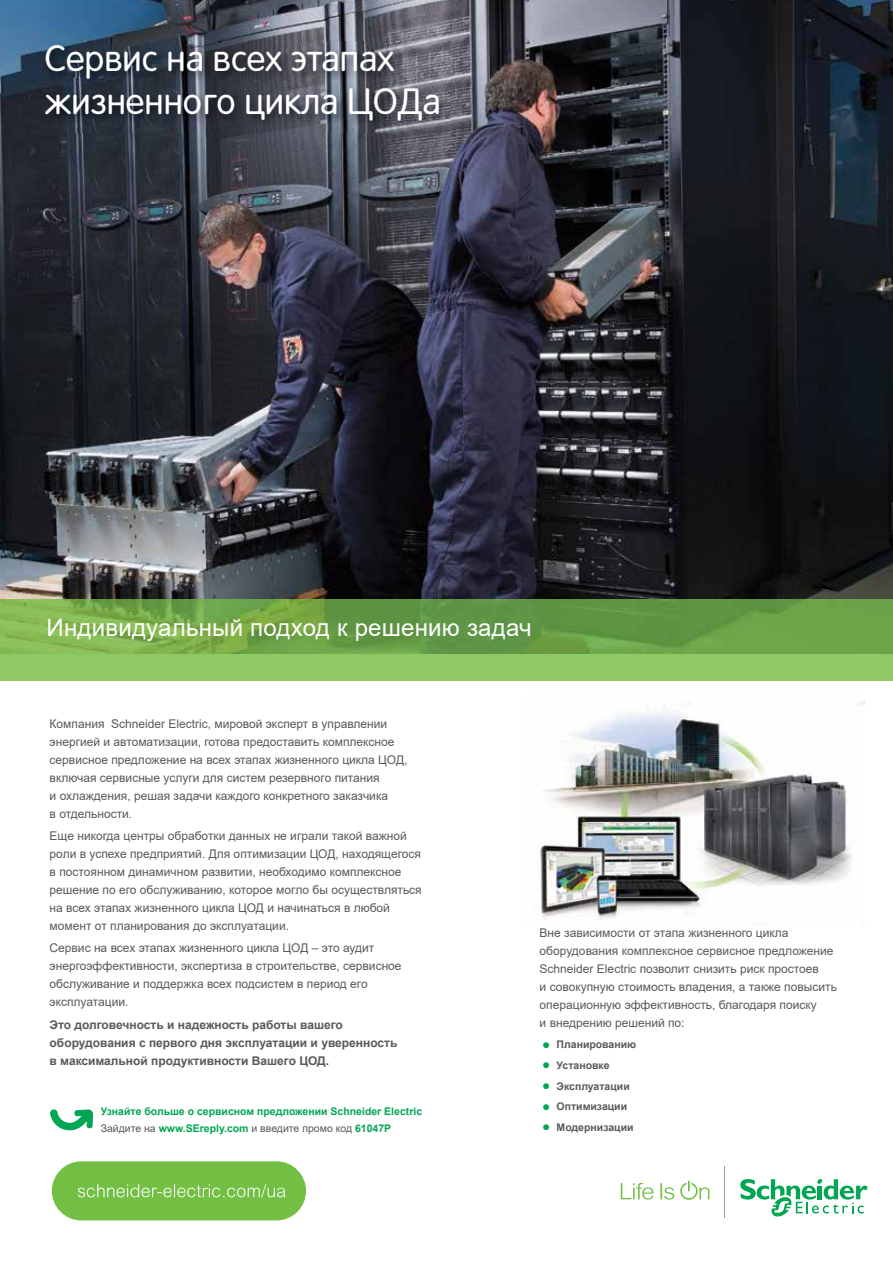
<style>
.page{position:relative;width:893px;height:1263px;background:#fff}
.page>*{position:absolute;margin:0;border:0;box-sizing:border-box;transform-origin:0 0}
.t1{font:36px/43.2px "Rotonda C";color:#fff}
.t2{font:24px "Arial";letter-spacing:.01em;color:#fff}
.t3{font:13.5px/20.2px "Arial Narrow";color:#00a651}
.t4{font:12px/18px "Arial";color:#58595b}
.t5{font:700 12px/18px "Arial";color:#58595b}
.t6{font:700 10.5px/16.8px "Arial";color:#00a651}
.t7{font:700 10.5px/20.7px "Arial";color:#58595b}
.s1{font-weight:400;color:#58595b}
</style>
<div class="page">
<img style="left:0;top:0;width:893px;height:654px">
<svg style="left:621px;top:1183px;width:32px;height:16px"></svg>
<svg style="left:660px;top:1183px;width:14px;height:16px"></svg>
<svg style="left:680px;top:1181px;width:29px;height:19px"></svg>
<svg style="left:740px;top:1179px;width:127px;height:38px"></svg>
<hr style="left:724px;top:1166px;width:1px;height:51px;background:#979fa4">
<div style="left:0;top:654px;width:893px;height:26px;background:#8fc964"></div>
<div style="left:52px;top:1161px;width:254px;height:59px;background:#72bf44;border-radius:30px"></div>
<img style="left:42px;top:42px;width:409px;height:90px">
<img style="left:537px;top:701px;width:328px;height:218px">
<svg style="left:50px;top:1109px;width:43px;height:22px"></svg>
<svg style="left:78px;top:1184px;width:207px;height:13px"></svg>
<h1 class="t1" style="left:45px;top:37px;width:397px">Сервис на всех этапах жизненного цикла ЦОДа</h1>
<h2 class="t2" style="left:47px;top:611px;width:486px">Индивидуальный подход к решению задач</h2>
<p class="t4" style="left:50px;top:714px;width:359px">Компания Schneider Electric, мировой эксперт в управлении энергией и автоматизации, готова предоставить комплексное сервисное предложение на всех этапах жизненного цикла ЦОД, включая сервисные услуги для систем резервного питания<br>и охлаждения, решая задачи каждого конкретного заказчика<br>в отдельности.</p>
<p class="t4" style="left:50px;top:827px;width:374px">Еще никогда центры обработки данных не играли такой важной роли в успехе предприятий. Для оптимизации ЦОД, находящегося в постоянном динамичном развитии, необходимо комплексное решение по его обслуживанию, которое могло бы осуществляться на всех этапах жизненного цикла ЦОД и начинаться в любой момент от планирования до эксплуатации.</p>
<p class="t4" style="left:50px;top:939px;width:354px">Сервис на всех этапах жизненного цикла ЦОД – это аудит энергоэффективности, экспертиза в строительстве, сервисное обслуживание и поддержка всех подсистем в период его эксплуатации.</p>
<p class="t5" style="left:50px;top:1015px;width:349px">Это долговечность и надежность работы вашего оборудования с первого дня эксплуатации и уверенность в максимальной продуктивности Вашего ЦОД.</p>
<p class="t6" style="left:101px;top:1103px;width:323px">Узнайте больше о сервисном предложении Schneider Electric<br><span class="s1">Зайдите на</span> www.SEreply.com <span class="s1">и введите промо код</span> 61047P</p>
<p class="t4" style="left:540px;top:924px;width:299px">Вне зависимости от этапа жизненного цикла оборудования комплексное сервисное предложение Schneider Electric позволит снизить риск простоев<br>и совокупную стоимость владения, а также повысить операционную эффективность, благодаря поиску<br>и внедрению решений по:</p>
<p class="t7" style="left:557px;top:1034px;width:81px">Планированию<br>Установке<br>Эксплуатации<br>Оптимизации<br>Модернизации</p>
<p class="t3" style="left:542px;top:1033px;width:10px">● ●</p>
<p class="t3" style="left:542px;top:1075px;width:10px;text-align:justify">● ● ●</p>
</div>
